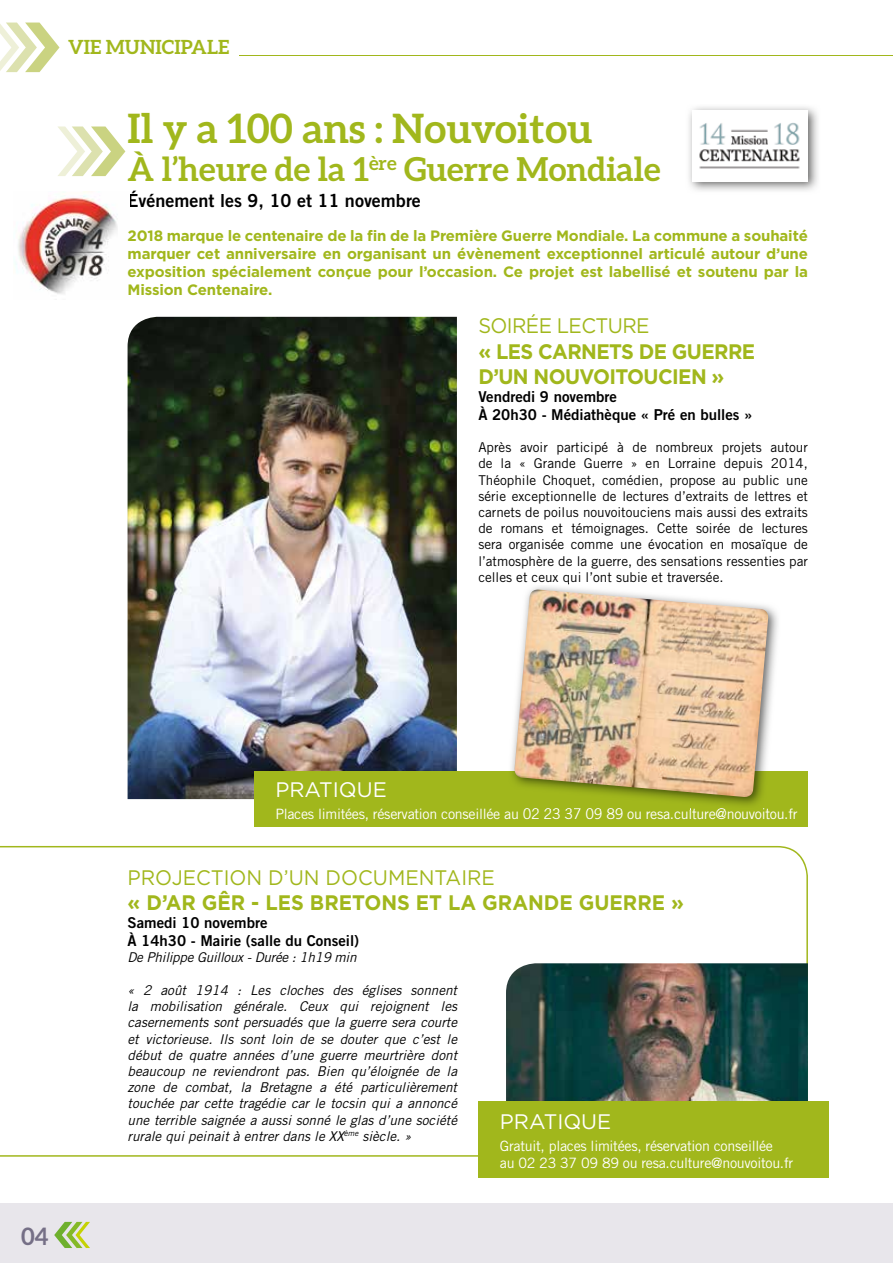
<style>
.page{position:relative;width:893px;height:1263px;background:#fff}
.page>*{position:absolute;margin:0;border:0;box-sizing:border-box;transform-origin:0 0}
.t1{font:700 40.5px "Aleo";color:#a1b71c}
.t2{font:700 33px "Aleo";color:#a1b71c}
.t3{font:700 24px "Aleo";color:#756f86}
.t4{font:700 21px/25.2px "Gotham";letter-spacing:-.03em;color:#a1b71c;scale:.95 1}
.t5{font:700 21px "Gotham";color:#a1b71c;scale:.95 1}
.t6{font:21px "Gotham";color:#a1b71c;scale:.95 1}
.t7{font:21px "Gotham";color:#fff}
.t8{font:21px "Gotham";letter-spacing:-.03em;color:#a1b71c;scale:.95 1}
.t9{font:700 19.5px "Aleo";color:#a1b71c}
.t10{font:18px "Trade Gothic Bold Two";color:#000}
.t11{font:700 15px/18px "Gotham";letter-spacing:-.01em;color:#a1b71c;text-align:justify}
.t12{font:15px/18px "Trade Gothic Bold Two";color:#000}
.t13{font:14.25px/17.1px "Trade Gothic";letter-spacing:-.02em;color:#fff}
.t14{font:italic 13.5px/16.2px "Trade Gothic";color:#000;text-align:justify}
.t15{font:13.5px/16.2px "Trade Gothic";color:#000;text-align:justify}
.t16{font:italic 13.5px "Trade Gothic";letter-spacing:-.02em;color:#000}
</style>
<div class="page">
<div style="left:0;top:1203px;width:893px;height:60px;background:#e8e6eb"></div>
<svg style="left:54px;top:1222px;width:36px;height:26px"></svg>
<svg style="left:0;top:846px;width:808px;height:311px"></svg>
<svg style="left:0;top:23px;width:59px;height:49px"></svg>
<hr style="left:240px;top:55px;width:653px;height:1px;background:#a1b71c">
<svg style="left:58px;top:126px;width:67px;height:50px"></svg>
<img style="left:15px;top:191px;width:102px;height:103px">
<img style="left:689px;top:107px;width:129px;height:84px">
<img style="left:692px;top:111px;width:116px;height:71px">
<img style="left:506px;top:963px;width:302px;height:138px">
<img style="left:128px;top:317px;width:329px;height:482px">
<div style="left:479px;top:1101px;width:350px;height:77px;background:#a1b71c"></div>
<div style="left:254px;top:771px;width:554px;height:56px;background:#a1b71c"></div>
<img style="left:511px;top:584px;width:267px;height:225px">
<img style="left:514px;top:589px;width:255px;height:209px">
<h3 class="t9" style="left:68px;top:36px;width:163px">VIE MUNICIPALE</h3>
<h1 class="t1" style="left:128px;top:105px;width:467px">Il y a 100 ans : Nouvoitou</h1>
<h2 class="t2" style="left:128px;top:150px;width:534px">À l’heure de la 1<sup>ère</sup> Guerre Mondiale</h2>
<h3 class="t10" style="left:128px;top:189px;width:295px">Événement les 9, 10 et 11 novembre</h3>
<p class="t11" style="left:128px;top:226px;width:682px">2018 marque le centenaire de la fin de la Première Guerre Mondiale. La commune a souhaité marquer cet anniversaire en organisant un évènement exceptionnel articulé autour d’une exposition spécialement conçue pour l’occasion. Ce projet est labellisé et soutenu par la Mission Centenaire.</p>
<h3 class="t8" style="left:478px;top:314px;width:182px">SOIRÉE LECTURE</h3>
<h3 class="t4" style="left:478px;top:338px;width:293px">« LES CARNETS DE GUERRE<br>D’UN NOUVOITOUCIEN »</h3>
<p class="t12" style="left:478px;top:387px;width:276px">Vendredi 9 novembre<br>À 20h30 - Médiathèque « Pré en bulles »</p>
<p class="t15" style="left:478px;top:439px;width:331px">Après avoir participé à de nombreux projets autour de la « Grande Guerre » en Lorraine depuis 2014, Théophile Choquet, comédien, propose au public une série exceptionnelle de lectures d’extraits de lettres et carnets de poilus nouvoitouciens mais aussi des extraits de romans et témoignages. Cette soirée de lectures sera organisée comme une évocation en mosaïque de l’atmosphère de la guerre, des sensations ressenties par celles et ceux qui l’ont subie et traversée.</p>
<h3 class="t3" style="left:21px;top:1222px;width:29px">04</h3>
<h3 class="t7" style="left:275px;top:778px;width:113px">PRATIQUE</h3>
<p class="t13" style="left:275px;top:805px;width:524px">Places limitées, réservation conseillée au 02 23 37 09 89 ou resa.culture@nouvoitou.fr</p>
<h3 class="t6" style="left:128px;top:866px;width:388px">PROJECTION D’UN DOCUMENTAIRE</h3>
<h3 class="t5" style="left:128px;top:890px;width:587px">« D’AR GÊR - LES BRETONS ET LA GRANDE GUERRE »</h3>
<p class="t12" style="left:128px;top:913px;width:233px">Samedi 10 novembre<br>À 14h30 - Mairie (salle du Conseil)</p>
<p class="t16" style="left:128px;top:949px;width:230px">De Philippe Guilloux - Durée : 1h19 min</p>
<p class="t14" style="left:128px;top:982px;width:331px">« 2 août 1914 : Les cloches des églises sonnent la mobilisation générale. Ceux qui rejoignent les casernements sont persuadés que la guerre sera courte et victorieuse. Ils sont loin de se douter que c’est le début de quatre années d’une guerre meurtrière dont beaucoup ne reviendront pas. Bien qu’éloignée de la zone de combat, la Bretagne a été particulièrement touchée par cette tragédie car le tocsin qui a annoncé une terrible saignée a aussi sonné le glas d’une société rurale qui peinait à entrer dans le XX<sup>ème</sup> siècle. »</p>
<h3 class="t7" style="left:500px;top:1110px;width:113px">PRATIQUE</h3>
<p class="t13" style="left:500px;top:1137px;width:295px">Gratuit, places limitées, réservation conseillée<br>au 02 23 37 09 89 ou resa.culture@nouvoitou.fr</p>
</div>
